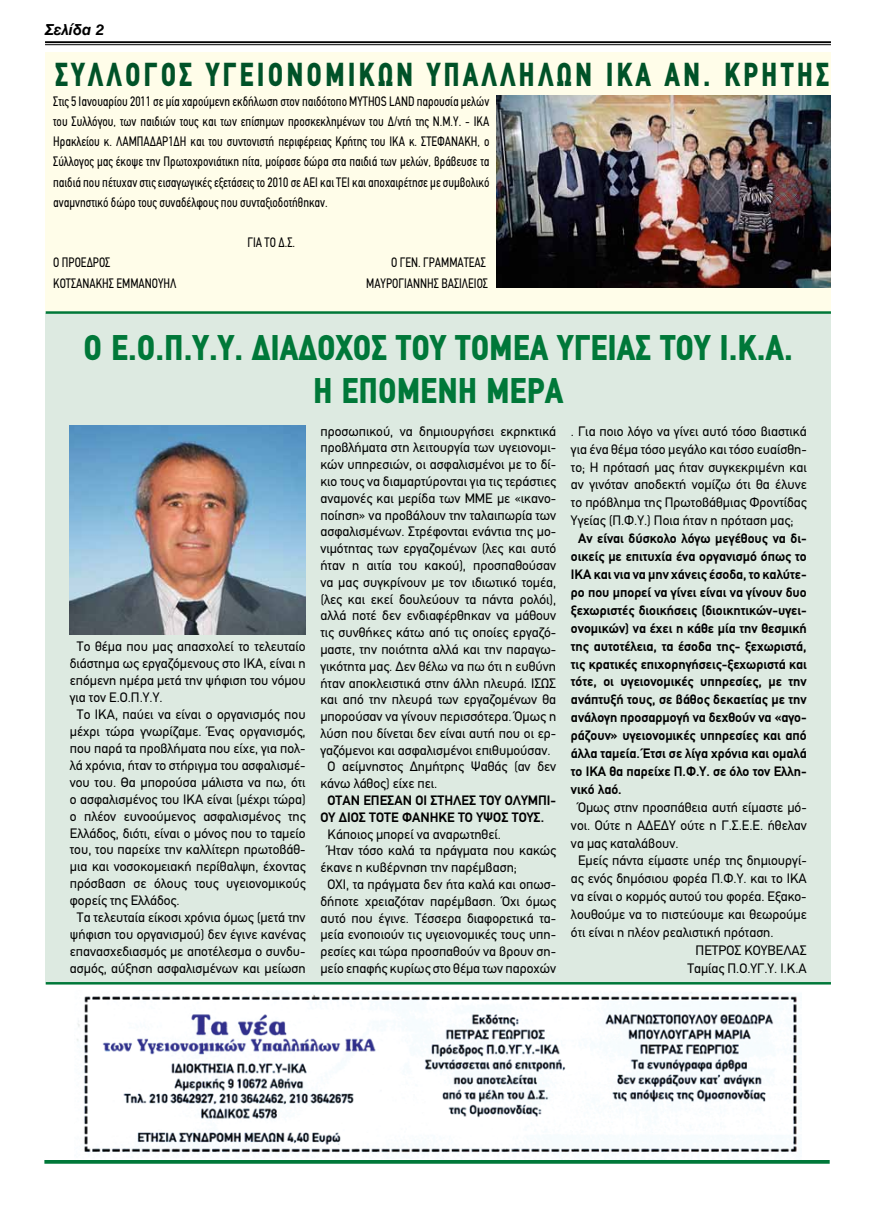
<style>
.page{position:relative;width:876px;height:1205px;background:#fff}
.page>*{position:absolute;margin:0;border:0;box-sizing:border-box;transform-origin:0 0}
.t1{font:900 condensed 35.88px/43px "PF Din Text";color:#007839;text-align:center}
.t2{font:900 condensed 33.38px "PF Din Text";letter-spacing:.1em;color:#005228;scale:.9 1}
.t3{font:italic 15px "UB Helvetica Bold";color:#000}
.t4{font:13.75px/17.9px "PF Din Text";color:#000;text-align:justify}
.t5{font:700 13.75px/17.9px "PF Din Text";color:#000}
.t6{font:13.75px/20.2px "PF Din Text Condensed";color:#000;text-align:justify;scale:.91 1}
</style>
<div class="page">
<hr style="left:45px;top:41px;width:785px;height:2px;background:#000">
<hr style="left:45px;top:44px;width:785px;height:1px;background:#000">
<div style="left:46px;top:52px;width:784px;height:259px;background:#fffde9"></div>
<div style="left:46px;top:314px;width:784px;height:668px;background:#ddeae1"></div>
<hr style="left:46px;top:311px;width:784px;height:3px;background:#007839">
<hr style="left:44px;top:1160px;width:785px;height:3px;background:#007839">
<img style="left:77px;top:992px;width:720px;height:161px">
<hr style="left:46px;top:982px;width:784px;height:2px;background:#007839">
<img style="left:496px;top:95px;width:334px;height:193px">
<img style="left:70px;top:425px;width:235px;height:209px">
<p class="t3" style="left:45px;top:20px;width:61px">Σελίδα 2</p>
<h2 class="t2" style="left:55px;top:54px;width:861px">ΣΥΛΛΟΓΟΣ ΥΓΕΙΟΝΟΜΙΚΩΝ ΥΠΑΛΛΗΛΩΝ ΙΚΑ ΑΝ. ΚΡΗΤΗΣ</h2>
<p class="t6" style="left:53px;top:91px;width:480px">Στις 5 Ιανουαρίου 2011 σε μία χαρούμενη εκδήλωση στον παιδότοπο MYTHOS LAND παρουσία μελών του Συλλόγου, των παιδιών τους και των επίσημων προσκεκλημένων του Δ/ντή της Ν.Μ.Υ. - ΙΚΑ Ηρακλείου κ. ΛΑΜΠΑΔΑΡ1ΔΗ και του συντονιστή περιφέρειας Κρήτης του ΙΚΑ κ. ΣΤΕΦΑΝΑΚΗ, ο Σύλλογος μας έκοψε την Πρωτοχρονιάτικη πίτα, μοίρασε δώρα στα παιδιά των μελών, βράβευσε τα παιδιά που πέτυχαν στις εισαγωγικές εξετάσεις το 2010 σε ΑΕΙ και ΤΕΙ και αποχαιρέτησε με συμβολικό αναμνηστικό δώρο τους συναδέλφους που συνταξιοδοτήθηκαν.</p>
<p class="t6" style="left:247px;top:232px;width:54px">ΓΙΑ ΤΟ Δ.Σ.</p>
<p class="t6" style="left:53px;top:253px;width:64px">Ο ΠΡΟΕΔΡΟΣ</p>
<p class="t6" style="left:391px;top:253px;width:106px">Ο ΓΕΝ. ΓΡΑΜΜΑΤΕΑΣ</p>
<p class="t6" style="left:53px;top:273px;width:137px">ΚΟΤΣΑΝΑΚΗΣ ΕΜΜΑΝΟΥΗΛ</p>
<p class="t6" style="left:366px;top:273px;width:135px">ΜΑΥΡΟΓΙΑΝΝΗΣ ΒΑΣΙΛΕΙΟΣ</p>
<h1 class="t1" style="left:84px;top:326px;width:710px">Ο Ε.Ο.Π.Υ.Υ. ΔΙΑΔΟΧΟΣ ΤΟΥ ΤΟΜΕΑ ΥΓΕΙΑΣ ΤΟΥ Ι.Κ.Α.<br>Η ΕΠΟΜΕΝΗ ΜΕΡΑ</h1>
<p class="t4" style="left:77px;top:638px;width:230px">Το θέμα που μας απασχολεί το τελευταίο</p>
<p class="t4" style="left:70px;top:655px;width:237px">διάστημα ως εργαζόμενους στο ΙΚΑ, είναι η</p>
<p class="t4" style="left:70px;top:672px;width:237px">επόμενη ημέρα μετά την ψήφιση του νόμου</p>
<p class="t4" style="left:70px;top:688px;width:94px">για τον Ε.Ο.Π.Υ.Υ.</p>
<p class="t4" style="left:77px;top:705px;width:230px">Το ΙΚΑ, παύει να είναι ο οργανισμός που</p>
<p class="t4" style="left:70px;top:722px;width:237px">μέχρι τώρα γνωρίζαμε. Ένας οργανισμός,</p>
<p class="t4" style="left:70px;top:739px;width:237px">που παρά τα προβλήματα που είχε, για πολ-</p>
<p class="t4" style="left:70px;top:756px;width:237px">λά χρόνια, ήταν το στήριγμα του ασφαλισμέ-</p>
<p class="t4" style="left:70px;top:773px;width:237px">νου του. Θα μπορούσα μάλιστα να πω, ότι</p>
<p class="t4" style="left:70px;top:790px;width:237px">ο ασφαλισμένος του ΙΚΑ είναι (μέχρι τώρα)</p>
<p class="t4" style="left:70px;top:807px;width:237px">ο πλέον ευνοούμενος ασφαλισμένος της</p>
<p class="t4" style="left:70px;top:824px;width:237px">Ελλάδος, διότι, είναι ο μόνος που το ταμείο</p>
<p class="t4" style="left:70px;top:841px;width:237px">του, του παρείχε την καλλίτερη πρωτοβάθ-</p>
<p class="t4" style="left:70px;top:858px;width:237px">μια και νοσοκομειακή περίθαλψη, έχοντας</p>
<p class="t4" style="left:70px;top:875px;width:237px">πρόσβαση σε όλους τους υγειονομικούς</p>
<p class="t4" style="left:70px;top:891px;width:111px">φορείς της Ελλάδος.</p>
<p class="t4" style="left:77px;top:908px;width:230px">Τα τελευταία είκοσι χρόνια όμως (μετά την</p>
<p class="t4" style="left:70px;top:925px;width:237px">ψήφιση του οργανισμού) δεν έγινε κανένας</p>
<p class="t4" style="left:70px;top:942px;width:237px">επανασχεδιασμός με αποτέλεσμα ο συνδυ-</p>
<p class="t4" style="left:70px;top:959px;width:237px">ασμός, αύξηση ασφαλισμένων και μείωση</p>
<p class="t4" style="left:320px;top:422px;width:237px">προσωπικού, να δημιουργήσει εκρηκτικά</p>
<p class="t4" style="left:320px;top:439px;width:237px">προβλήματα στη λειτουργία των υγειονομι-</p>
<p class="t4" style="left:320px;top:456px;width:237px">κών υπηρεσιών, οι ασφαλισμένοι με το δί-</p>
<p class="t4" style="left:320px;top:472px;width:237px">κιο τους να διαμαρτύρονται για τις τεράστιες</p>
<p class="t4" style="left:320px;top:489px;width:237px">αναμονές και μερίδα των ΜΜΕ με «ικανο-</p>
<p class="t4" style="left:320px;top:506px;width:237px">ποίηση» να προβάλουν την ταλαιπωρία των</p>
<p class="t4" style="left:320px;top:523px;width:237px">ασφαλισμένων. Στρέφονται ενάντια της μο-</p>
<p class="t4" style="left:320px;top:539px;width:237px">νιμότητας των εργαζομένων (λες και αυτό</p>
<p class="t4" style="left:320px;top:556px;width:237px">ήταν η αιτία του κακού), προσπαθούσαν</p>
<p class="t4" style="left:320px;top:573px;width:237px">να μας συγκρίνουν με τον ιδιωτικό τομέα,</p>
<p class="t4" style="left:320px;top:590px;width:237px">(λες και εκεί δουλεύουν τα πάντα ρολόι),</p>
<p class="t4" style="left:320px;top:607px;width:237px">αλλά ποτέ δεν ενδιαφέρθηκαν να μάθουν</p>
<p class="t4" style="left:320px;top:623px;width:237px">τις συνθήκες κάτω από τις οποίες εργαζό-</p>
<p class="t4" style="left:320px;top:640px;width:237px">μαστε, την ποιότητα αλλά και την παραγω-</p>
<p class="t4" style="left:320px;top:657px;width:237px">γικότητα μας. Δεν θέλω να πω ότι η ευθύνη</p>
<p class="t4" style="left:320px;top:674px;width:237px">ήταν αποκλειστικά στην άλλη πλευρά. ΙΣΩΣ</p>
<p class="t4" style="left:320px;top:691px;width:237px">και από την πλευρά των εργαζομένων θα</p>
<p class="t4" style="left:320px;top:707px;width:237px">μπορούσαν να γίνουν περισσότερα. Όμως η</p>
<p class="t4" style="left:320px;top:724px;width:237px">λύση που δίνεται δεν είναι αυτή που οι ερ-</p>
<p class="t4" style="left:320px;top:741px;width:231px">γαζόμενοι και ασφαλισμένοι επιθυμούσαν.</p>
<p class="t4" style="left:327px;top:758px;width:230px">Ο αείμνηστος Δημήτρης Ψαθάς (αν δεν</p>
<p class="t4" style="left:320px;top:775px;width:118px">κάνω λάθος) είχε πει.</p>
<p class="t5" style="left:320px;top:792px;width:237px;line-height:16.8px;text-indent:7px">ΟΤΑΝ ΕΠΕΣΑΝ ΟΙ ΣΤΗΛΕΣ ΤΟΥ ΟΛΥΜΠΙ-<br>ΟΥ ΔΙΟΣ ΤΟΤΕ ΦΑΝΗΚΕ ΤΟ ΥΨΟΣ ΤΟΥΣ.</p>
<p class="t4" style="left:327px;top:825px;width:175px">Κάποιος μπορεί να αναρωτηθεί.</p>
<p class="t4" style="left:327px;top:842px;width:230px">Ήταν τόσο καλά τα πράγματα που κακώς</p>
<p class="t4" style="left:320px;top:858px;width:198px">έκανε η κυβέρνηση την παρέμβαση;</p>
<p class="t4" style="left:327px;top:875px;width:230px">ΟΧΙ, τα πράγματα δεν ήτα καλά και οπωσ-</p>
<p class="t4" style="left:320px;top:892px;width:237px">δήποτε χρειαζόταν παρέμβαση. Όχι όμως</p>
<p class="t4" style="left:320px;top:909px;width:237px">αυτό που έγινε. Τέσσερα διαφορετικά τα-</p>
<p class="t4" style="left:320px;top:926px;width:237px">μεία ενοποιούν τις υγειονομικές τους υπη-</p>
<p class="t4" style="left:320px;top:942px;width:237px">ρεσίες και τώρα προσπαθούν να βρουν ση-</p>
<p class="t4" style="left:320px;top:959px;width:237px">μείο επαφής κυρίως στο θέμα των παροχών</p>
<p class="t4" style="left:570px;top:422px;width:237px">. Για ποιο λόγο να γίνει αυτό τόσο βιαστικά για ένα θέμα τόσο μεγάλο και τόσο ευαίσθη&shy;το; Η πρότασή μας ήταν συγκεκριμένη και αν γινόταν αποδεκτή νομίζω ότι θα έλυνε το πρόβλημα της Πρωτοβάθμιας Φροντίδας Υγείας (Π.Φ.Υ.) Ποια ήταν η πρόταση μας;</p>
<p class="t5" style="left:570px;top:529px;width:237px;text-align:justify;text-indent:7px">Αν είναι δύσκολο λόγω μεγέθους να δι&shy;οικείς με επιτυχία ένα οργανισμό όπως το ΙΚΑ και νια να μην χάνεις έσοδα, το καλύτε&shy;ρο που μπορεί να γίνει είναι να γίνουν δυο ξεχωριστές διοικήσεις (διοικητικών-υγει&shy;ονομικών) να έχει η κάθε μία την θεσμική της αυτοτέλεια, τα έσοδα της- ξεχωριστά, τις κρατικές επιχορηγήσεις-ξεχωριστά και τότε, οι υγειονομικές υπηρεσίες, με την ανάπτυξή τους, σε βάθος δεκαετίας με την ανάλογη προσαρμογή να δεχθούν να «αγο&shy;ράζουν» υγειονομικές υπηρεσίες και από άλλα ταμεία. Έτσι σε λίγα χρόνια και ομαλά το ΙΚΑ θα παρείχε Π.Φ.Υ. σε όλο τον Ελλη&shy;νικό λαό.</p>
<p class="t4" style="left:578px;top:798px;width:230px">Όμως στην προσπάθεια αυτή είμαστε μό-</p>
<p class="t4" style="left:570px;top:816px;width:237px">νοι. Ούτε η ΑΔΕΔΥ ούτε η Γ.Σ.Ε.Ε. ήθελαν</p>
<p class="t4" style="left:570px;top:834px;width:109px">να μας καταλάβουν.</p>
<p class="t4" style="left:578px;top:852px;width:230px">Εμείς πάντα είμαστε υπέρ της δημιουργί-</p>
<p class="t4" style="left:570px;top:870px;width:237px">ας ενός δημόσιου φορέα Π.Φ.Υ. και το ΙΚΑ</p>
<p class="t4" style="left:570px;top:888px;width:237px">να είναι ο κορμός αυτού του φορέα. Εξακο-</p>
<p class="t4" style="left:570px;top:905px;width:237px">λουθούμε να το πιστεύουμε και θεωρούμε</p>
<p class="t4" style="left:570px;top:923px;width:204px">ότι είναι η πλέον ρεαλιστική πρόταση.</p>
<p class="t4" style="left:695px;top:941px;width:113px">ΠΕΤΡΟΣ ΚΟΥΒΕΛΑΣ</p>
<p class="t4" style="left:687px;top:959px;width:121px">Ταμίας Π.Ο.ΥΓ.Υ. Ι.Κ.Α</p>
</div>
